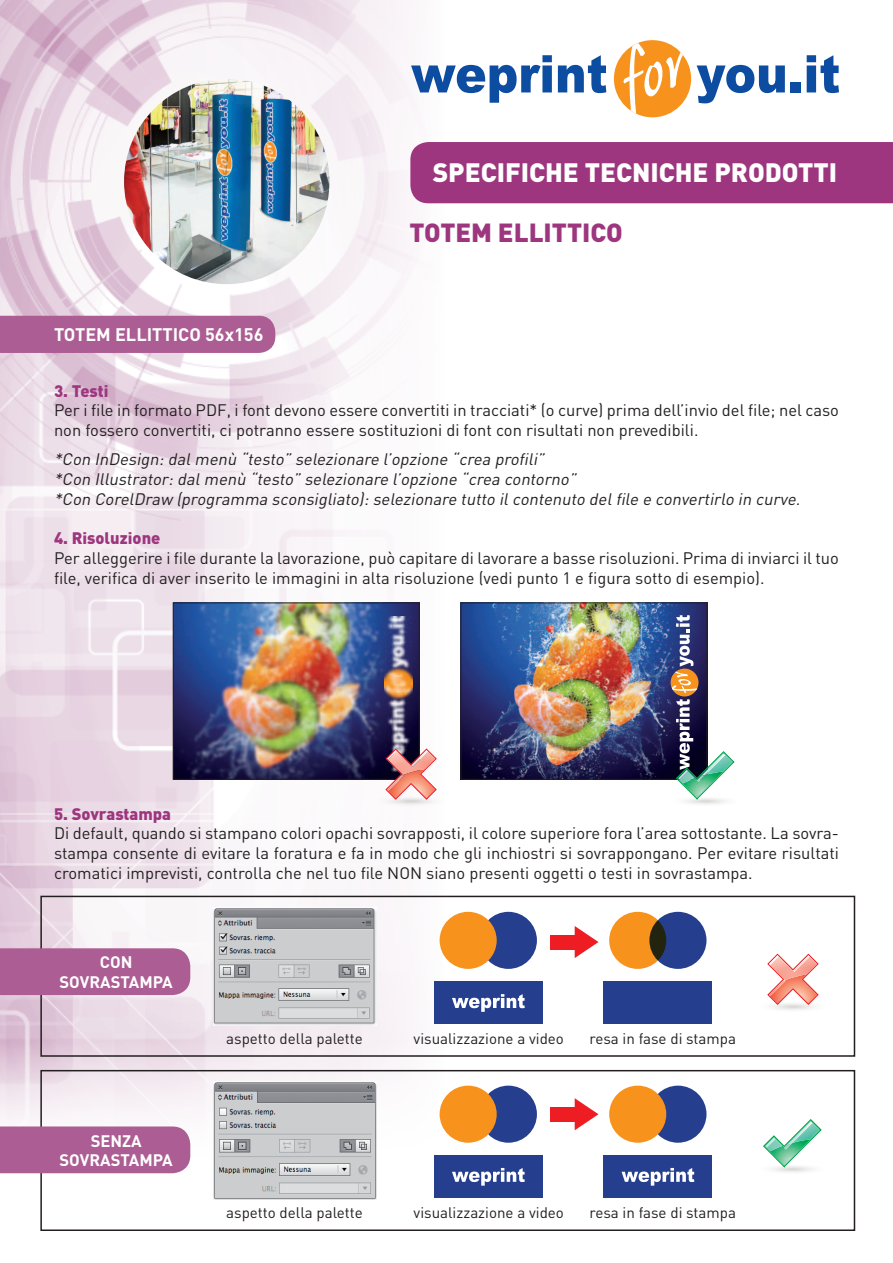
<style>
.page{position:relative;width:893px;height:1263px;background:#fff}
.page>*{position:absolute;margin:0;border:0;box-sizing:border-box;transform-origin:0 0}
.t1{font:900 26.25px "DIN";color:#fff}
.t2{font:900 25.95px "DIN";color:#9d367f}
.t3{font:700 18px "DIN";color:#fff}
.t4{font:16.5px/19.8px "DIN";color:#231f20}
.t5{font:italic 16.5px/19.8px "DIN";color:#231f20}
.t6{font:900 16.5px "DIN";color:#9d367f}
.t7{font:700 16.5px/19.8px "DIN";color:#fff;text-align:center}
.t8{font:15.15px "DIN";color:#231f20}
</style>
<div class="page">
<img style="left:0;top:0;width:444px;height:1169px">
<div style="left:614px;top:40px;width:77px;height:77px;background:#f7931d;border-radius:50%"></div>
<svg style="left:411px;top:55px;width:141px;height:48px"></svg>
<svg style="left:558px;top:55px;width:48px;height:38px"></svg>
<svg style="left:697px;top:65px;width:88px;height:38px"></svg>
<div style="left:791px;top:82px;width:10px;height:10px;background:#0d4da1"></div>
<svg style="left:807px;top:55px;width:32px;height:38px"></svg>
<svg style="left:623px;top:42px;width:66px;height:75px"></svg>
<img style="left:124px;top:79px;width:205px;height:205px;border-radius:103px">
<div style="left:410px;top:142px;width:483px;height:61px;background:#9d367f"></div>
<div style="left:0;top:316px;width:275px;height:37px;background:#ac5d93"></div>
<img style="left:463px;top:605px;width:242px;height:172px">
<div style="left:461px;top:603px;width:246px;height:176px;border:1px solid #231f20"></div>
<div style="left:671px;top:669px;width:27px;height:27px;background:#f7931d;border-radius:50%"></div>
<svg style="left:671px;top:615px;width:27px;height:78px"></svg>
<img style="left:175px;top:605px;width:242px;height:172px">
<div style="left:173px;top:603px;width:246px;height:176px;border:1px solid #231f20"></div>
<img style="left:384px;top:616px;width:28px;height:155px">
<img style="left:376px;top:797px;width:68px;height:10px">
<svg style="left:385px;top:748px;width:52px;height:52px"></svg>
<svg style="left:767px;top:954px;width:52px;height:51px"></svg>
<svg style="left:676px;top:699px;width:58px;height:101px"></svg>
<img style="left:773px;top:1167px;width:40px;height:5px">
<svg style="left:763px;top:1119px;width:59px;height:48px"></svg>
<img style="left:214px;top:908px;width:162px;height:117px">
<img style="left:214px;top:1082px;width:162px;height:117px">
<div style="left:480px;top:912px;width:57px;height:57px;background:#253f8e;border-radius:50%"></div>
<div style="left:440px;top:912px;width:57px;height:57px;background:#f7931d;border-radius:50%"></div>
<div style="left:480px;top:1085px;width:57px;height:58px;background:#253f8e;border-radius:50%"></div>
<div style="left:440px;top:1085px;width:57px;height:58px;background:#f7931d;border-radius:50%"></div>
<div style="left:649px;top:912px;width:57px;height:57px;background:#253f8e;border-radius:50%"></div>
<svg style="left:609px;top:912px;width:57px;height:57px;background:#d1801d"></svg>
<div style="left:649px;top:1085px;width:57px;height:58px;background:#253f8e;border-radius:50%"></div>
<div style="left:609px;top:1085px;width:57px;height:58px;background:#f7931d;border-radius:50%"></div>
<div style="left:434px;top:981px;width:109px;height:43px;background:#253f8e"></div>
<svg style="left:452px;top:994px;width:73px;height:18px"></svg>
<div style="left:434px;top:1155px;width:109px;height:43px;background:#253f8e"></div>
<svg style="left:452px;top:1168px;width:73px;height:17px"></svg>
<div style="left:603px;top:981px;width:109px;height:43px;background:#253f8e"></div>
<div style="left:603px;top:1155px;width:109px;height:43px;background:#253f8e"></div>
<svg style="left:621px;top:1168px;width:73px;height:17px"></svg>
<div style="left:550px;top:935px;width:32px;height:14px;background:#ee1d23"></div>
<svg style="left:575px;top:926px;width:23px;height:32px"></svg>
<div style="left:550px;top:1107px;width:32px;height:14px;background:#ee1d23"></div>
<svg style="left:575px;top:1098px;width:23px;height:32px"></svg>
<div style="left:40px;top:896px;width:815px;height:161px;border:2px solid #231f20"></div>
<div style="left:40px;top:1070px;width:815px;height:161px;border:2px solid #231f20"></div>
<div style="left:0;top:948px;width:190px;height:47px;background:#ac5d93"></div>
<div style="left:0;top:1126px;width:190px;height:47px;background:#ac5d93"></div>
<h1 class="t1" style="left:433px;top:155px;width:364px">Speci fiche tecniche prodotti</h1>
<p class="t3" style="left:54px;top:323px;width:211px">TOTEM ELLITTICO 56x156</p>
<h2 class="t2" style="left:410px;top:216px;width:215px">TOTEM ELLITTICO</h2>
<p class="t6" style="left:54px;top:379px;width:56px">3. Testi</p>
<p class="t4" style="left:54px;top:400px;width:786px">Per i file in formato PDF, i font devono essere convertiti in tracciati* (o curve) prima dell’invio del file; nel caso non fossero convertiti, ci potranno essere sostituzioni di font con risultati non prevedibili.</p>
<p class="t5" style="left:54px;top:449px;width:751px">*Con InDesign:dalmenù “testo” selezionare l’opzione “crea profili”<br>*Con Illustrator:dalmenù “testo” selezionare l’opzione “crea contorno”<br>*Con CorelDraw (programma sconsigliato):selezionare tutto ilcontenuto delfile e convertirlo in curve.</p>
<p class="t6" style="left:54px;top:527px;width:108px">4. Risoluzione</p>
<p class="t4" style="left:54px;top:548px;width:786px">Per alleggerire i file durante la lavorazione, può capitare di lavorare a basse risoluzioni. Prima di inviarci il tuo file, verifica di aver inserito le immagini in alta risoluzione (vedi punto 1 e figura sotto di esempio).</p>
<p class="t6" style="left:54px;top:803px;width:119px">5. Sovrastampa</p>
<p class="t4" style="left:54px;top:823px;width:786px;text-align:justify">Di default, quando si stampano colori opachi sovrapposti, il colore superiore fora l’area sottostante. La sovra&shy;stampa consente di evitare la foratura e fa in modo che gli inchiostri si sovrappongano. Per evitare risultati cromatici imprevisti, controlla che nel tuo file NON siano presenti oggetti o testi in sovrastampa.</p>
<p class="t7" style="left:60px;top:952px;width:115px">CON<br>SOVRASTAMPA</p>
<p class="t7" style="left:60px;top:1130px;width:115px">SENZA<br>SOVRASTAMPA</p>
<p class="t8" style="left:226px;top:1029px;width:138px">aspetto della palette</p>
<p class="t8" style="left:414px;top:1029px;width:152px">visualizzazione a video</p>
<p class="t8" style="left:589px;top:1029px;width:148px">resa in fase di stampa</p>
<p class="t8" style="left:226px;top:1203px;width:138px">aspetto della palette</p>
<p class="t8" style="left:414px;top:1203px;width:152px">visualizzazione a video</p>
<p class="t8" style="left:589px;top:1203px;width:148px">resa in fase di stampa</p>
</div>
